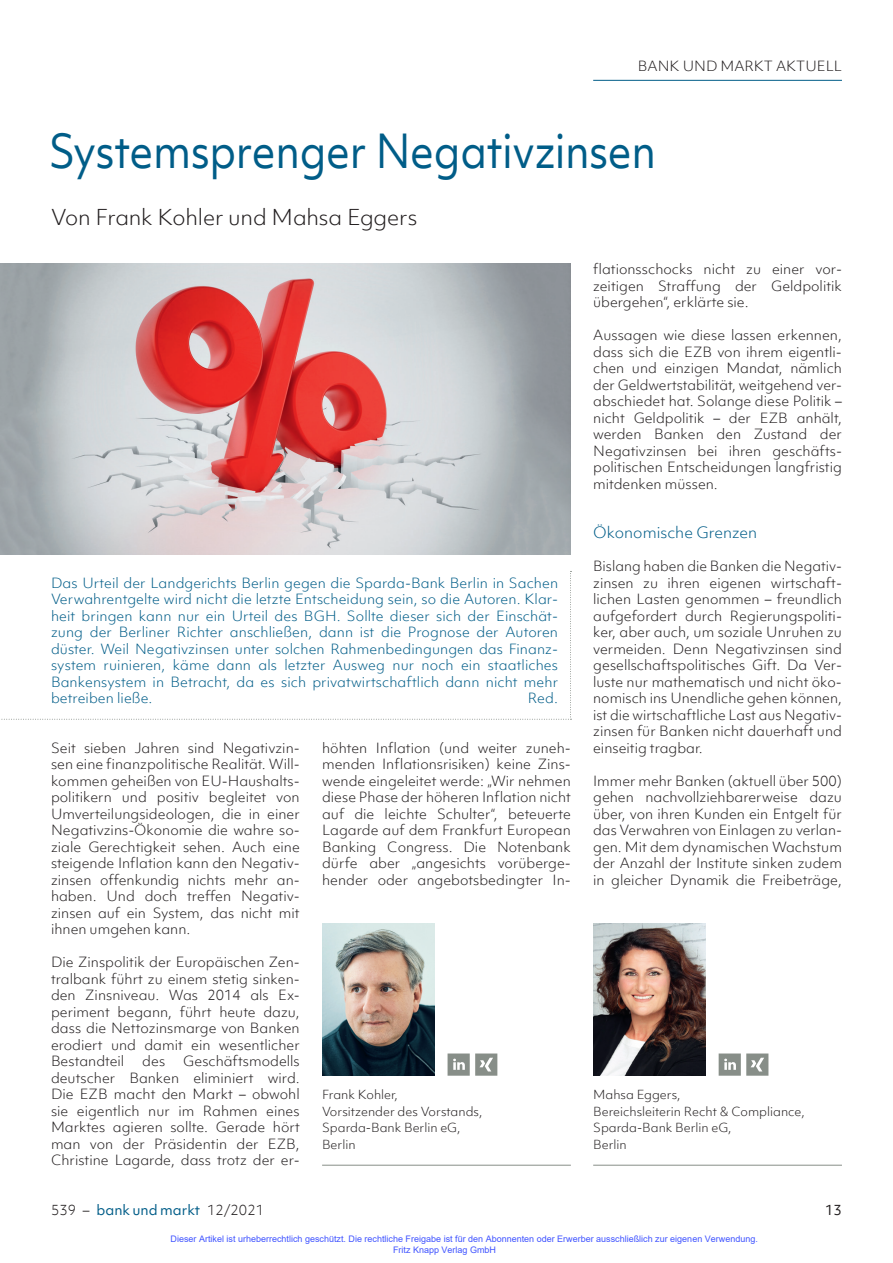
<style>
.page{position:relative;width:893px;height:1263px;background:#fff}
.page>*{position:absolute;margin:0;border:0;box-sizing:border-box;transform-origin:0 0}
.t1{font:45px "Objektiv Mk 1";letter-spacing:-.01em;color:#005d88;scale:.9 1}
.t2{font:300 21px "Objektiv Mk 1";letter-spacing:-.01em;color:#231f20}
.t3{font:300 15px "Objektiv Mk 1";color:#005d88}
.t4{font:300 13.5px/16.5px "Objektiv Mk 1";color:#231f20}
.t5{font:300 13.5px/16.5px "Objektiv Mk 1";letter-spacing:.005em;color:#005d88}
.t6{font:13.5px "Objektiv Mk 1";color:#005d88}
.t7{font:13.5px "Objektiv Mk 1";color:#231f20}
.t8{font:300 12px/16.5px "Objektiv Mk 1";color:#231f20}
.t9{font:9px/10.8px "Arial";color:#4054ff}
.s1{font-weight:300;color:#231f20}
</style>
<div class="page">
<hr style="left:593px;top:80px;width:249px;height:1px;background:#005d88">
<img style="left:0;top:263px;width:571px;height:292px">
<svg style="left:1px;top:571px;width:570px;height:149px"></svg>
<img style="left:322px;top:923px;width:112px;height:152px">
<hr style="left:322px;top:1165px;width:249px;height:1px;background:#878e88">
<svg style="left:448px;top:1053px;width:49px;height:23px"></svg>
<img style="left:593px;top:923px;width:113px;height:152px">
<hr style="left:593px;top:1165px;width:249px;height:1px;background:#878e88">
<svg style="left:719px;top:1053px;width:49px;height:23px"></svg>
<p class="t4" style="left:638px;top:58px;width:205px">BANK UND MARKT AKTUELL</p>
<h1 class="t1" style="left:49px;top:120px;width:676px">Systemsprenger Negativzinsen</h1>
<h2 class="t2" style="left:51px;top:202px;width:368px">Von Frank Kohler und Mahsa Eggers</h2>
<p class="t4" style="left:593px;top:261px;width:250px">flationsschocks nicht zu einer vor&shy;zeitigen Straffung der Geldpolitik übergehen“, erklärte sie.</p>
<p class="t4" style="left:593px;top:327px;width:250px">Aussagen wie diese lassen erkennen, dass sich die EZB von ihrem eigentli&shy;chen und einzigen Mandat, nämlich der Geldwertstabilität, weitgehend ver&shy;abschiedet hat. Solange diese Politik – nicht Geldpolitik – der EZB anhält, werden Banken den Zustand der Negativzinsen bei ihren geschäfts&shy;politischen Entscheidungen langfristig mitdenken müssen.</p>
<p class="t3" style="left:593px;top:522px;width:166px">Ökonomische Grenzen</p>
<p class="t4" style="left:593px;top:558px;width:250px">Bislang haben die Banken die Negativ&shy;zinsen zu ihren eigenen wirtschaft&shy;lichen Lasten genommen – freundlich aufgefordert durch Regierungspoliti&shy;ker, aber auch, um soziale Unruhen zu vermeiden. Denn Negativzinsen sind gesellschaftspolitisches Gift. Da Ver&shy;luste nur mathematisch und nicht öko&shy;nomisch ins Unendliche gehen können, ist die wirtschaftliche Last aus Negativ&shy;zinsen für Banken nicht dauerhaft und einseitig tragbar.</p>
<p class="t4" style="left:593px;top:772px;width:250px;text-align:justify">Immer mehr Banken (aktuell über 500) gehen nachvollziehbarerweise dazu über, von ihren Kunden ein Entgelt für das Verwahren von Einlagen zu verlan&shy;gen. Mit dem dynamischen Wachstum der Anzahl der Institute sinken zudem in gleicher Dynamik die Freibeträge,</p>
<p class="t5" style="left:51px;top:574px;width:509px">Das Urteil der Landgerichts Berlin gegen die Sparda-Bank Berlin in Sachen Verwahrentgelte wird nicht die letzte Entscheidung sein, so die Autoren. Klar&shy;heit bringen kann nur ein Urteil des BGH. Sollte dieser sich der Einschät&shy;zung der Berliner Richter anschließen, dann ist die Prognose der Autoren düster. Weil Negativzinsen unter solchen Rahmenbedingungen das Finanz&shy;system ruinieren, käme dann als letzter Ausweg nur noch ein staatliches Bankensystem in Betracht, da es sich privatwirtschaftlich dann nicht mehr betreiben ließe.</p>
<p class="t5" style="left:528px;top:690px;width:32px">Red.</p>
<p class="t4" style="left:322px;top:739px;width:250px">höhten Inflation (und weiter zuneh&shy;menden Inflationsrisiken) keine Zins&shy;wende eingeleitet werde: „Wir nehmen diese Phase der höheren Inflation nicht auf die leichte Schulter“, beteuerte Lagarde auf dem Frankfurt European Banking Congress. Die Notenbank dürfe aber „angesichts vorüberge&shy;hender oder angebotsbedingter In-</p>
<p class="t4" style="left:51px;top:739px;width:250px">Seit sieben Jahren sind Negativzin&shy;sen eine finanzpolitische Realität. Will&shy;kommen geheißen von EU-Haushalts&shy;politikern und positiv begleitet von Umverteilungsideologen, die in einer Negativzins-Ökonomie die wahre so&shy;ziale Gerechtigkeit sehen. Auch eine steigende Inflation kann den Negativ&shy;zinsen offenkundig nichts mehr an&shy;haben. Und doch treffen Negativ&shy;zinsen auf ein System, das nicht mit ihnen umgehen kann.</p>
<p class="t4" style="left:51px;top:954px;width:250px">Die Zinspolitik der Europäischen Zen&shy;tralbank führt zu einem stetig sinken&shy;den Zinsniveau. Was 2014 als Ex&shy;periment begann, führt heute dazu, dass die Nettozinsmarge von Banken erodiert und damit ein wesentlicher<br>Bestandteil</p>
<p class="t4" style="left:51px;top:1053px;width:250px;text-align:justify;text-indent:132px">Geschäftsmodells deutscher Banken eliminiert wird.<br>Die EZB macht den Markt – obwohl sie eigentlich nur im Rahmen eines Marktes agieren sollte. Gerade hört man von der Präsidentin der EZB, Christine Lagarde, dass trotz der er-</p>
<p class="t4" style="left:142px;top:1053px;width:25px">des</p>
<p class="t8" style="left:322px;top:1086px;width:162px">Frank Kohler,<br>Vorsitzender des Vorstands,<br>Sparda-Bank Berlin eG,<br>Berlin</p>
<p class="t8" style="left:593px;top:1086px;width:213px">Mahsa Eggers,<br>Bereichsleiterin Recht &amp; Compliance,<br>Sparda-Bank Berlin eG,<br>Berlin</p>
<p class="t6" style="left:51px;top:1200px;width:215px"><span class="s1">539 –</span> bank und markt <span class="s1">12/2021</span></p>
<p class="t7" style="left:825px;top:1200px;width:18px">13</p>
<p class="t9" style="left:393px;top:1233px;width:366px;text-indent:-223px">Dieser Artikel ist urheberrechtlich geschützt. Die rechtliche Freigabe ist für den Abonnenten oder Erwerber ausschließlich zur eigenen Verwendung.<br>Fritz Knapp Verlag GmbH</p>
</div>
